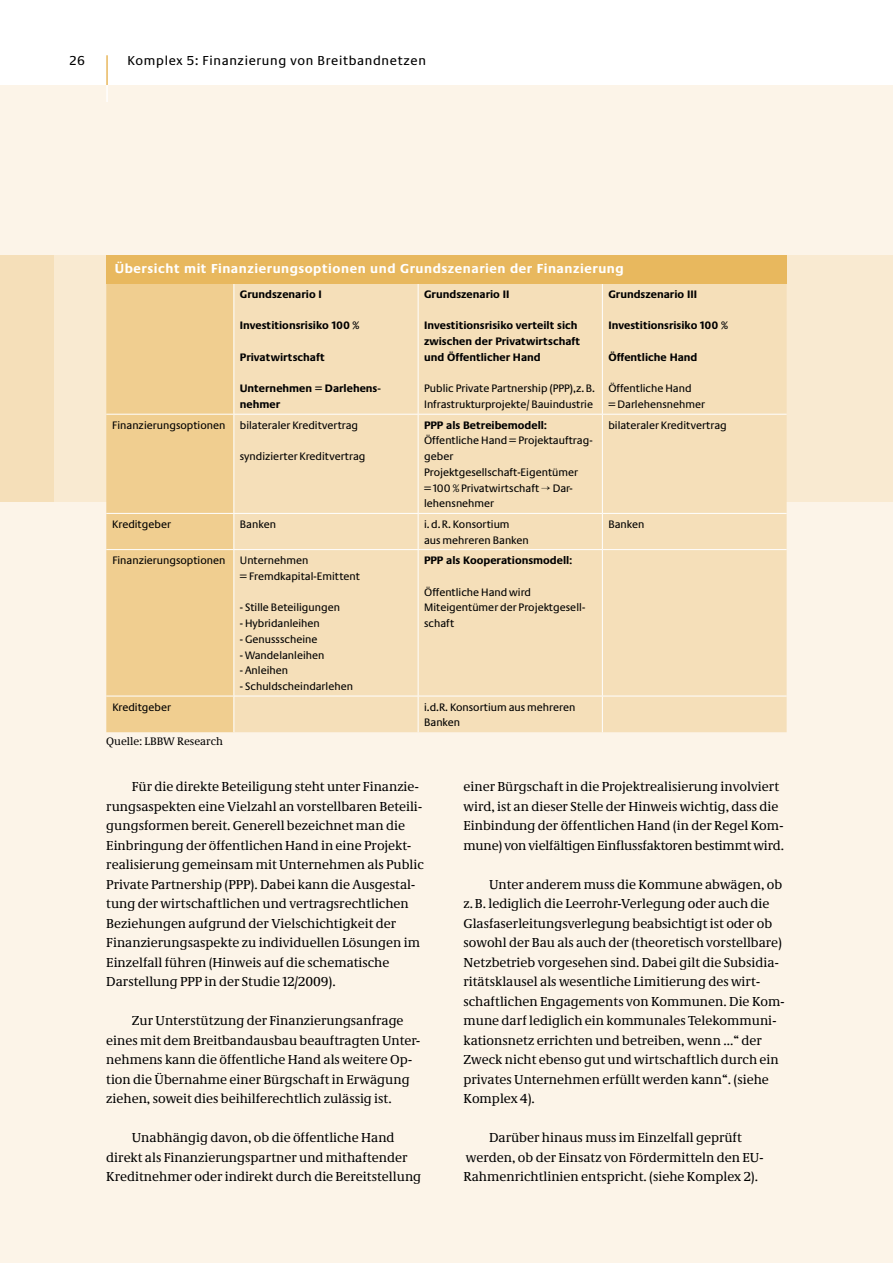
<style>
.page{position:relative;width:893px;height:1263px;background:#fff}
.page>*{position:absolute;margin:0;border:0;box-sizing:border-box;transform-origin:0 0}
.t1{font:13.5px/19.5px "Neue Demos";color:#000}
.t2{font:700 13.5px "Neue Praxis";letter-spacing:.04em;color:#fff}
.t3{font:13.5px "Neue Praxis";letter-spacing:.05em;color:#000}
.t4{font:11.25px/15.8px "Neue Praxis";color:#000}
.t5{font:700 11.25px/15.8px "Neue Praxis";color:#000}
.t6{font:11.25px "Neue Demos";color:#000}
</style>
<div class="page">
<div style="left:0;top:85px;width:893px;height:1178px;background:#fcf4e8"></div>
<div style="left:0;top:255px;width:893px;height:247px;background:#f9ead1"></div>
<div style="left:0;top:255px;width:53px;height:247px;background:#f5dfb9"></div>
<hr style="left:106px;top:55px;width:2px;height:30px;background:#e8b85e">
<svg style="left:106px;top:85px;width:2px;height:17px"></svg>
<div style="left:106px;top:283px;width:127px;height:449px;background:#f0ce90"></div>
<div style="left:234px;top:283px;width:553px;height:449px;background:#f5dfb9"></div>
<hr style="left:233px;top:283px;width:1px;height:131px;background:#fff">
<hr style="left:418px;top:283px;width:1px;height:131px;background:#fff">
<hr style="left:602px;top:283px;width:1px;height:131px;background:#fff">
<hr style="left:106px;top:414px;width:128px;height:1px;background:#fff">
<hr style="left:234px;top:414px;width:184px;height:1px;background:#fff">
<hr style="left:233px;top:415px;width:1px;height:98px;background:#fff">
<hr style="left:418px;top:414px;width:184px;height:1px;background:#fff">
<hr style="left:418px;top:415px;width:1px;height:98px;background:#fff">
<hr style="left:602px;top:414px;width:185px;height:1px;background:#fff">
<hr style="left:602px;top:415px;width:1px;height:98px;background:#fff">
<hr style="left:106px;top:513px;width:128px;height:1px;background:#fff">
<hr style="left:234px;top:513px;width:184px;height:1px;background:#fff">
<hr style="left:233px;top:514px;width:1px;height:35px;background:#fff">
<hr style="left:418px;top:513px;width:184px;height:1px;background:#fff">
<hr style="left:418px;top:514px;width:1px;height:35px;background:#fff">
<hr style="left:602px;top:513px;width:185px;height:1px;background:#fff">
<hr style="left:602px;top:514px;width:1px;height:35px;background:#fff">
<hr style="left:106px;top:549px;width:128px;height:1px;background:#fff">
<hr style="left:234px;top:549px;width:184px;height:1px;background:#fff">
<hr style="left:233px;top:550px;width:1px;height:146px;background:#fff">
<hr style="left:418px;top:549px;width:184px;height:1px;background:#fff">
<hr style="left:418px;top:550px;width:1px;height:146px;background:#fff">
<hr style="left:602px;top:549px;width:185px;height:1px;background:#fff">
<hr style="left:602px;top:550px;width:1px;height:146px;background:#fff">
<hr style="left:106px;top:696px;width:128px;height:1px;background:#fff">
<hr style="left:234px;top:696px;width:184px;height:1px;background:#fff">
<hr style="left:233px;top:696px;width:1px;height:36px;background:#fff">
<hr style="left:418px;top:696px;width:184px;height:1px;background:#fff">
<hr style="left:418px;top:696px;width:1px;height:36px;background:#fff">
<hr style="left:602px;top:696px;width:185px;height:1px;background:#fff">
<hr style="left:602px;top:696px;width:1px;height:36px;background:#fff">
<div style="left:106px;top:255px;width:681px;height:28px;background:#e8b85e"></div>
<p class="t3" style="left:70px;top:53px;width:17px">26</p>
<p class="t3" style="left:128px;top:53px;width:300px">Komplex 5: Finanzierung von Breitbandnetzen</p>
<p class="t2" style="left:115px;top:260px;width:510px">Übersicht mit Finanzierungsoptionen und Grundszenarien der Finanzierung</p>
<p class="t5" style="left:240px;top:286px;width:83px">Grundszenario I</p>
<p class="t5" style="left:240px;top:318px;width:121px">Investitionsrisiko 100 %</p>
<p class="t5" style="left:240px;top:349px;width:86px">Privatwirtschaft</p>
<p class="t5" style="left:240px;top:381px;width:142px">Unternehmen = Darlehens&shy;nehmer</p>
<p class="t4" style="left:112px;top:417px;width:115px">Finanzierungsoptionen</p>
<p class="t4" style="left:240px;top:417px;width:120px">bilateraler Kreditvertrag</p>
<p class="t4" style="left:240px;top:448px;width:127px">syndizierter Kreditvertrag</p>
<p class="t5" style="left:424px;top:286px;width:87px">Grundszenario II</p>
<p class="t5" style="left:424px;top:318px;width:158px">Investitionsrisiko verteilt sich zwischen der Privatwirtschaft und Öffentlicher Hand</p>
<p class="t4" style="left:424px;top:381px;width:172px">Public Private Partnership (PPP),z.B.<br>Infrastrukturprojekte/ Bauindustrie</p>
<p class="t5" style="left:424px;top:417px;width:125px">PPP als Betreibemodell:</p>
<p class="t4" style="left:424px;top:433px;width:170px">Öffentliche Hand = Projektauftrag&shy;geber<br>Projektgesellschaft-Eigentümer<br>= 100 % Privatwirtschaft → Dar&shy;lehensnehmer</p>
<p class="t5" style="left:608px;top:286px;width:90px">Grundszenario III</p>
<p class="t5" style="left:608px;top:318px;width:121px">Investitionsrisiko 100 %</p>
<p class="t5" style="left:608px;top:349px;width:91px">Öffentliche Hand</p>
<p class="t4" style="left:608px;top:381px;width:98px">Öffentliche Hand<br>= Darlehensnehmer</p>
<p class="t4" style="left:608px;top:417px;width:120px">bilateraler Kreditvertrag</p>
<p class="t4" style="left:112px;top:516px;width:60px">Kreditgeber</p>
<p class="t4" style="left:240px;top:516px;width:38px">Banken</p>
<p class="t4" style="left:424px;top:516px;width:106px">i.d.R. Konsortium aus mehreren Banken</p>
<p class="t4" style="left:608px;top:516px;width:38px">Banken</p>
<p class="t4" style="left:112px;top:552px;width:115px">Finanzierungsoptionen</p>
<p class="t4" style="left:240px;top:552px;width:122px">Unternehmen<br>= Fremdkapital-Emittent</p>
<p class="t4" style="left:240px;top:599px;width:102px">- Stille Beteiligungen</p>
<p class="t4" style="left:240px;top:615px;width:82px">- Hybridanleihen</p>
<p class="t4" style="left:240px;top:631px;width:79px">- Genussscheine</p>
<p class="t4" style="left:240px;top:647px;width:86px">- Wandelanleihen</p>
<p class="t4" style="left:240px;top:662px;width:50px">- Anleihen</p>
<p class="t4" style="left:240px;top:678px;width:115px">- Schuldscheindarlehen</p>
<p class="t5" style="left:424px;top:552px;width:150px">PPP als Kooperationsmodell:</p>
<p class="t4" style="left:424px;top:584px;width:163px">Öffentliche Hand wird<br>Miteigentümer der Projektgesell&shy;schaft</p>
<p class="t4" style="left:112px;top:699px;width:60px">Kreditgeber</p>
<p class="t4" style="left:424px;top:699px;width:153px">i.d.R. Konsortium aus mehreren<br>Banken</p>
<p class="t6" style="left:106px;top:734px;width:118px">Quelle: LBBW Research</p>
<p class="t1" style="left:106px;top:777px;width:319px;text-indent:26px">Für die direkte Beteiligung steht unter Finanzie&shy;rungsaspekten eine Vielzahl an vorstellbaren Beteili&shy;gungsformen bereit. Generell bezeichnet man die Einbringung der öffentlichen Hand in eine Projekt&shy;realisierung gemeinsam mit Unternehmen als Public Private Partnership (PPP). Dabei kann die Ausgestal&shy;tung der wirtschaftlichen und vertragsrechtlichen Beziehungen aufgrund der Vielschichtigkeit der Finanzierungsaspekte zu individuellen Lösungen im Einzelfall führen (Hinweis auf die schematische Darstellung PPP in der Studie 12/2009).</p>
<p class="t1" style="left:106px;top:1011px;width:315px;text-indent:26px">Zur Unterstützung der Finanzierungsanfrage eines mit dem Breitbandausbau beauftragten Unter&shy;nehmens kann die öffentliche Hand als weitere Op&shy;tion die Übernahme einer Bürgschaft in Erwägung ziehen, soweit dies beihilferechtlich zulässig ist.</p>
<p class="t1" style="left:106px;top:1128px;width:316px;text-indent:26px">Unabhängig davon, ob die öffentliche Hand direkt als Finanzierungspartner und mithaftender<br>Kreditnehmer oder indirekt durch die Bereitstellung</p>
<p class="t1" style="left:463px;top:777px;width:322px">einer Bürgschaft in die Projektrealisierung involviert wird, ist an dieser Stelle der Hinweis wichtig, dass die Einbindung der öffentlichen Hand (in der Regel Kom&shy;mune) von vielfältigen Einflussfaktoren bestimmt wird.</p>
<p class="t1" style="left:463px;top:874px;width:323px;text-indent:26px">Unter anderem muss die Kommune abwägen, ob z.B. lediglich die Leerrohr-Verlegung oder auch die Glasfaserleitungsverlegung beabsichtigt ist oder ob sowohl der Bau als auch der (theoretisch vorstellbare)<br>Netzbetrieb vorgesehen sind. Dabei gilt die Subsidia&shy;ritätsklausel als wesentliche Limitierung des wirt&shy;schaftlichen Engagements von Kommunen. Die Kom&shy;mune darf lediglich ein kommunales Telekommuni&shy;kationsnetz errichten und betreiben, wenn …“ der Zweck nicht ebenso gut und wirtschaftlich durch ein privates Unternehmen erfüllt werden kann“. (siehe Komplex 4).</p>
<p class="t1" style="left:463px;top:1128px;width:301px;text-align:center">Darüber hinaus muss im Einzelfall geprüft werden, ob der Einsatz von Fördermitteln den EU-<br>Rahmenrichtlinien entspricht. (siehe Komplex 2).</p>
</div>
